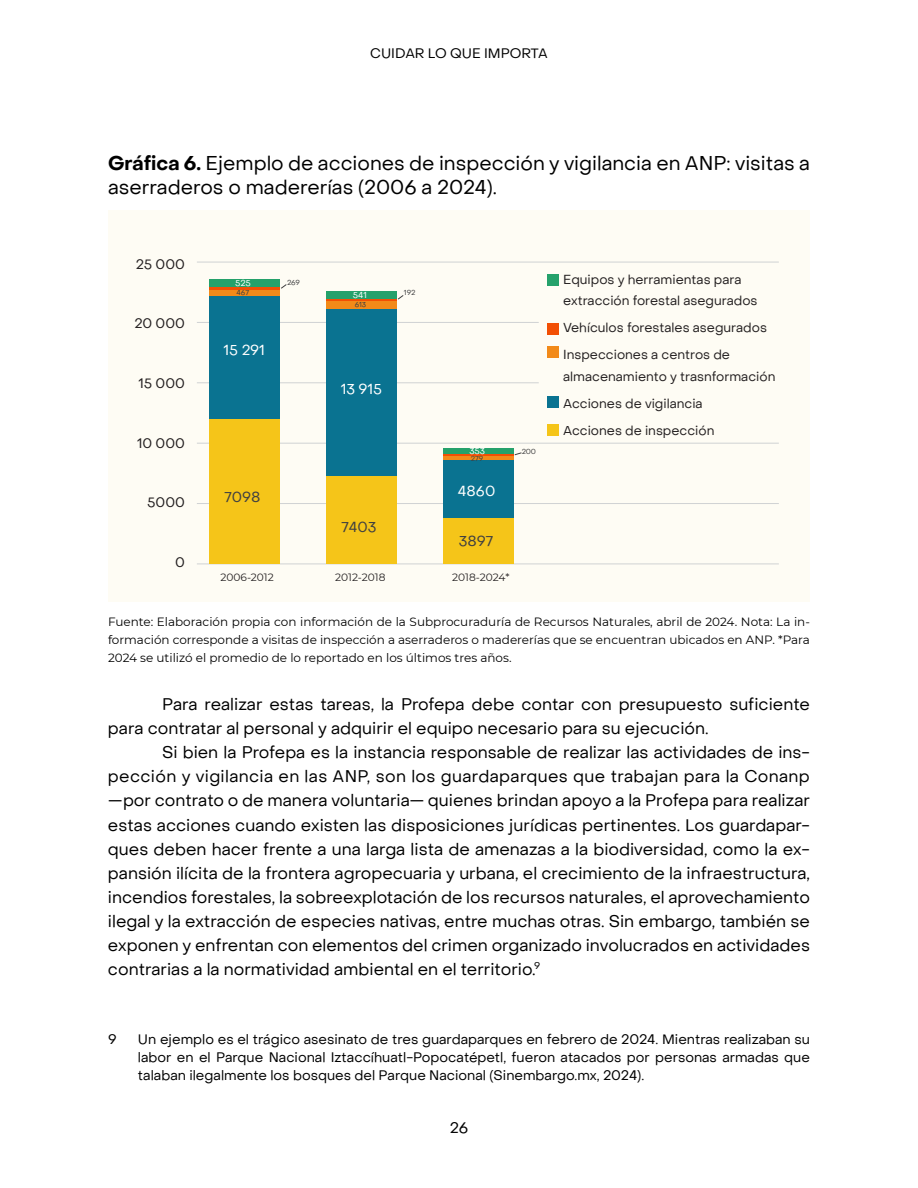
<style>
.page{position:relative;width:918px;height:1188px;background:#fff}
.page>*{position:absolute;margin:0;border:0;box-sizing:border-box;transform-origin:0 0}
.t1{font:19.5px/24px "Object Sans";color:#000}
.t2{font:16.5px/24px "Object Sans";color:#000}
.t3{font:15px "Object Sans";color:#000}
.t4{font:14.25px "Object Sans";color:#fff}
.t5{font:14.25px "Object Sans";color:#404041}
.t6{font:13.5px/18px "Object Sans";color:#000;text-align:justify}
.t7{font:13.5px "Object Sans";color:#231f20}
.t8{font:12.75px/27px "Object Sans";color:#231f20}
.t9{font:12px/18px "Montserrat";color:#000;text-align:justify}
.t10{font:10.65px "Montserrat";color:#231f20}
.t11{font:8.55px "Object Sans";color:#fff}
.t12{font:7.05px "Object Sans";letter-spacing:-.02em;color:#404041}
.s1{font-weight:700}
</style>
<div class="page">
<div style="left:108px;top:210px;width:702px;height:392px;background:#fefcf4"></div>
<hr style="left:197px;top:503px;width:582px;height:1px;background:#d0d2d3">
<hr style="left:197px;top:564px;width:582px;height:1px;background:#d0d2d3">
<hr style="left:197px;top:443px;width:582px;height:1px;background:#d0d2d3">
<hr style="left:197px;top:382px;width:342px;height:1px;background:#d0d2d3">
<hr style="left:197px;top:322px;width:342px;height:1px;background:#d0d2d3">
<hr style="left:197px;top:262px;width:582px;height:1px;background:#d0d2d3">
<div style="left:209px;top:418px;width:71px;height:146px;background:#f5c519"></div>
<div style="left:209px;top:366px;width:71px;height:52px;background:#0a7391"></div>
<div style="left:209px;top:295px;width:71px;height:71px;background:#0a7391"></div>
<div style="left:209px;top:280px;width:71px;height:7px;background:#25a16b"></div>
<hr style="left:209px;top:287px;width:71px;height:3px;background:#f24f04">
<div style="left:209px;top:290px;width:71px;height:5px;background:#f28a19"></div>
<div style="left:326px;top:476px;width:71px;height:88px;background:#f5c519"></div>
<div style="left:326px;top:308px;width:71px;height:168px;background:#0a7391"></div>
<div style="left:326px;top:292px;width:71px;height:7px;background:#25a16b"></div>
<hr style="left:326px;top:299px;width:71px;height:2px;background:#f24f04">
<div style="left:326px;top:301px;width:71px;height:7px;background:#f28a19"></div>
<div style="left:443px;top:518px;width:71px;height:46px;background:#f5c519"></div>
<div style="left:443px;top:459px;width:71px;height:59px;background:#0a7391"></div>
<div style="left:443px;top:448px;width:71px;height:6px;background:#25a16b"></div>
<hr style="left:443px;top:454px;width:71px;height:2px;background:#f24f04">
<hr style="left:443px;top:456px;width:71px;height:3px;background:#f28a19">
<div style="left:547px;top:275px;width:12px;height:11px;background:#25a16b"></div>
<div style="left:547px;top:323px;width:12px;height:11px;background:#f24f04"></div>
<div style="left:547px;top:346px;width:12px;height:12px;background:#f28a19"></div>
<div style="left:547px;top:396px;width:12px;height:11px;background:#0a7391"></div>
<div style="left:547px;top:425px;width:12px;height:11px;background:#f5c519"></div>
<svg style="left:281px;top:284px;width:6px;height:5px"></svg>
<svg style="left:398px;top:295px;width:6px;height:5px"></svg>
<svg style="left:514px;top:452px;width:8px;height:3px"></svg>
<p class="t6" style="left:370px;top:44px;width:179px">CUIDAR LO QUE IMPORTA</p>
<p class="t1" style="left:108px;top:152px;width:704px"><span class="s1">Gráfica 6.</span> Ejemplo de acciones de inspección y vigilancia en ANP: visitas a aserraderos o madererías (2006 a 2024).</p>
<p class="t7" style="left:136px;top:256px;width:51px">25 000</p>
<p class="t7" style="left:134px;top:315px;width:52px">20 000</p>
<p class="t7" style="left:138px;top:375px;width:48px">15 000</p>
<p class="t7" style="left:137px;top:435px;width:49px">10 000</p>
<p class="t7" style="left:147px;top:495px;width:39px">5000</p>
<p class="t7" style="left:175px;top:554px;width:11px">0</p>
<p class="t11" style="left:235px;top:278px;width:17px">525</p>
<p class="t12" style="left:237px;top:288px;width:14px">467</p>
<p class="t4" style="left:224px;top:342px;width:43px">15 291</p>
<p class="t12" style="left:287px;top:278px;width:14px">269</p>
<p class="t11" style="left:353px;top:290px;width:15px">541</p>
<p class="t12" style="left:355px;top:301px;width:13px">613</p>
<p class="t12" style="left:404px;top:289px;width:13px">192</p>
<p class="t4" style="left:341px;top:380px;width:43px">13 915</p>
<p class="t5" style="left:224px;top:488px;width:38px">7098</p>
<p class="t5" style="left:342px;top:519px;width:36px">7403</p>
<p class="t11" style="left:469px;top:446px;width:17px">353</p>
<p class="t12" style="left:471px;top:454px;width:14px">279</p>
<p class="t4" style="left:458px;top:482px;width:39px">4860</p>
<p class="t5" style="left:459px;top:532px;width:36px">3897</p>
<p class="t10" style="left:220px;top:569px;width:55px">2006-2012</p>
<p class="t10" style="left:335px;top:569px;width:52px">2012-2018</p>
<p class="t10" style="left:452px;top:569px;width:59px">2018-2024*</p>
<p class="t12" style="left:522px;top:447px;width:16px">200</p>
<p class="t8" style="left:563px;top:269px;width:196px;line-height:21.3px">Equipos y herramientas para extracción forestal asegurados</p>
<p class="t8" style="left:563px;top:314px;width:205px">Vehículos forestales asegurados<br>Inspecciones a centros de</p>
<p class="t8" style="left:563px;top:363px;width:214px">almacenamiento y trasnformación<br>Acciones de vigilancia<br>Acciones de inspección</p>
<p class="t9" style="left:108px;top:613px;width:704px">Fuente: Elaboración propia con información de la Subprocuraduría de Recursos Naturales, abril de 2024. Nota: La in&shy;formación corresponde a visitas de inspección a aserraderos o madererías que se encuentran ubicados en ANP. *Para 2024 se utilizó el promedio de lo reportado en los últimos tres años.</p>
<p class="t2" style="left:108px;top:693px;width:704px;text-indent:54px">Para realizar estas tareas, la Profepa debe contar con presupuesto suficiente para contratar al personal y adquirir el equipo necesario para su ejecución.</p>
<p class="t2" style="left:108px;top:741px;width:704px;text-align:justify;text-indent:54px">Si bien la Profepa es la instancia responsable de realizar las actividades de ins&shy;pección y vigilancia en las ANP, son los guardaparques que trabajan para la Conanp ¾—por contrato o de manera voluntaria—¾ quienes brindan apoyo a la Profepa para realizar estas acciones cuando existen las disposiciones jurídicas pertinentes. Los guardapar&shy;ques deben hacer frente a una larga lista de amenazas a la biodiversidad, como la ex&shy;pansión ilícita de la frontera agropecuaria y urbana, el crecimiento de la infraestructura, incendios forestales, la sobreexplotación de los recursos naturales, el aprovechamiento ilegal y la extracción de especies nativas, entre muchas otras. Sin embargo, también se exponen y enfrentan con elementos del crimen organizado involucrados en actividades contrarias a la normatividad ambiental en el territorio.<sup>9</sup></p>
<p class="t6" style="left:108px;top:1030px;width:10px">9</p>
<p class="t6" style="left:138px;top:1030px;width:674px">Un ejemplo es el trágico asesinato de tres guardaparques en febrero de 2024. Mientras realizaban su labor en el Parque Nacional Iztaccíhuatl-Popocatépetl, fueron atacados por personas armadas que talaban ilegalmente los bosques del Parque Nacional (Sinembargo.mx, 2024).</p>
<p class="t3" style="left:450px;top:1119px;width:20px">26</p>
</div>
